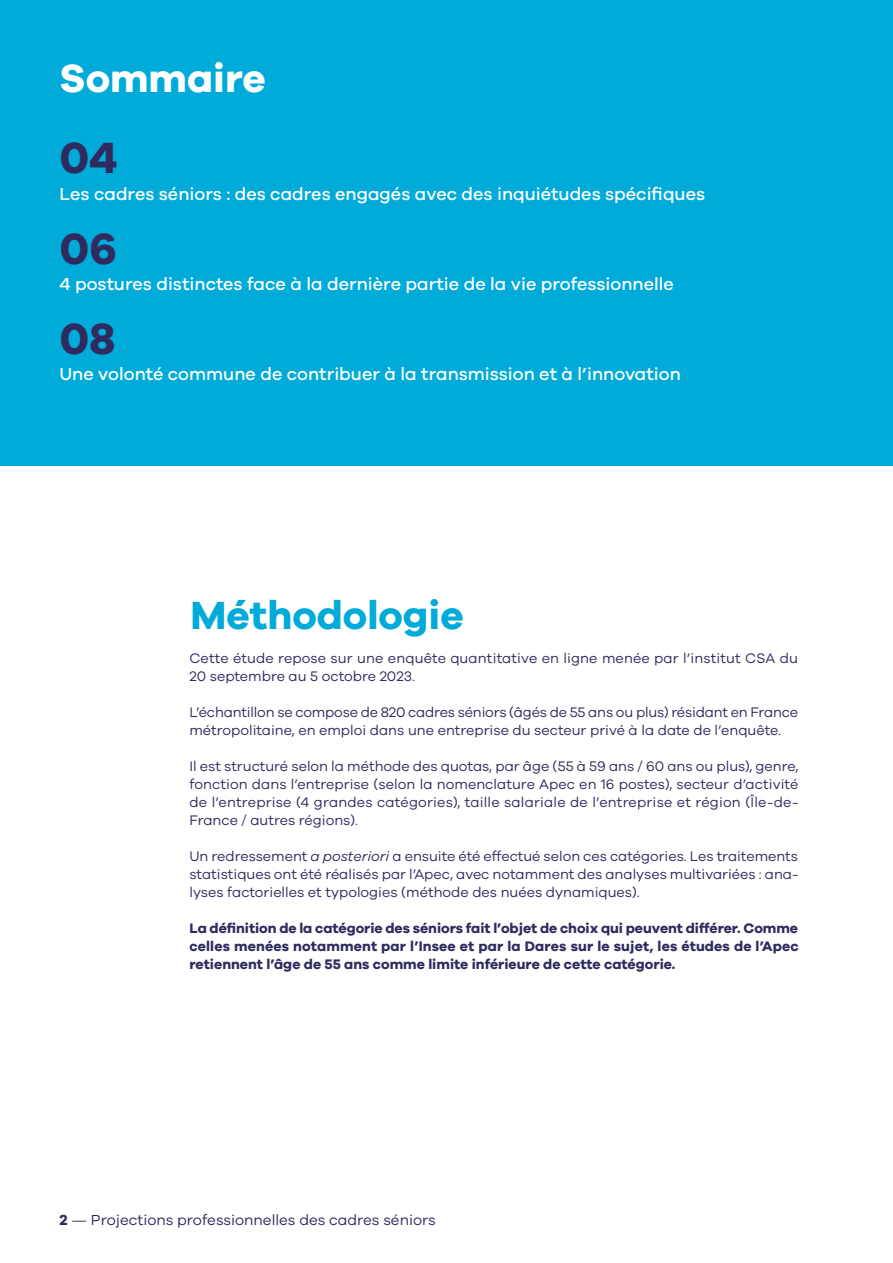
<style>
.page{position:relative;width:893px;height:1263px;background:#fff}
.page>*{position:absolute;margin:0;border:0;box-sizing:border-box;transform-origin:0 0}
.t1{font:700 45px "Galano Grotesque";color:#2f2b5f}
.t2{font:700 40.5px "Galano Grotesque";color:#00abda}
.t3{font:700 40.5px "Galano Grotesque";color:#fff}
.t4{font:500 18px "Galano Grotesque";color:#fff}
.t5{font:15px "Galano Grotesque";color:#2f2b5f}
.t6{font:14.25px/18px "Galano Grotesque";color:#2f2b5f}
.t7{font:700 14.25px/18px "Galano Grotesque";color:#2f2b5f;text-align:justify}
.s1{font-style:italic}
.s2{font-weight:700}
</style>
<div class="page">
<div style="left:0;top:0;width:893px;height:465px;background:#00abda"></div>
<h2 class="t3" style="left:60px;top:53px;width:208px">Sommaire</h2>
<h1 class="t1" style="left:60px;top:130px;width:60px">04</h1>
<p class="t4" style="left:60px;top:183px;width:647px">Les cadres séniors : des cadres engagés avec des inquiétudes spécifiques</p>
<h1 class="t1" style="left:60px;top:221px;width:59px">06</h1>
<p class="t4" style="left:60px;top:273px;width:616px">4 postures distinctes face à la dernière partie de la vie professionnelle</p>
<h1 class="t1" style="left:60px;top:311px;width:57px">08</h1>
<p class="t4" style="left:60px;top:364px;width:623px">Une volonté commune de contribuer à la transmission et à l’innovation</p>
<h2 class="t2" style="left:191px;top:591px;width:275px">Méthodologie</h2>
<p class="t6" style="left:189px;top:649px;width:610px">Cette étude repose sur une enquête quantitative en ligne menée par l’institut CSA du<br>20 septembre au 5 octobre 2023.</p>
<p class="t6" style="left:189px;top:703px;width:610px">L’échantillon se compose de 820 cadres séniors (âgés de 55 ans ou plus) résidant en France métropolitaine, en emploi dans une entreprise du secteur privé à la date de l’enquête.</p>
<p class="t6" style="left:189px;top:757px;width:610px;text-align:justify">Il est structuré selon la méthode des quotas, par âge (55 à 59 ans / 60 ans ou plus), genre, fonction dans l’entreprise (selon la nomenclature Apec en 16 postes), secteur d’activité de l’entreprise (4 grandes catégories), taille salariale de l’entreprise et région (Île-de-France / autres régions).</p>
<p class="t6" style="left:189px;top:847px;width:610px;text-align:justify">Un redressement <span class="s1">a posteriori</span> a ensuite été effectué selon ces catégories. Les traitements statistiques ont été réalisés par l’Apec, avec notamment des analyses multivariées : ana&shy;lyses factorielles et typologies (méthode des nuées dynamiques).</p>
<p class="t7" style="left:189px;top:919px;width:611px">La définition de la catégorie des séniors fait l’objet de choix qui peuvent différer. Comme celles menées notamment par l’Insee et par la Dares sur le sujet, les études de l’Apec retiennent l’âge de 55 ans comme limite inférieure de cette catégorie.</p>
<p class="t5" style="left:60px;top:1211px;width:378px"><span class="s2">2</span> — Projections professionnelles des cadres séniors</p>
</div>
